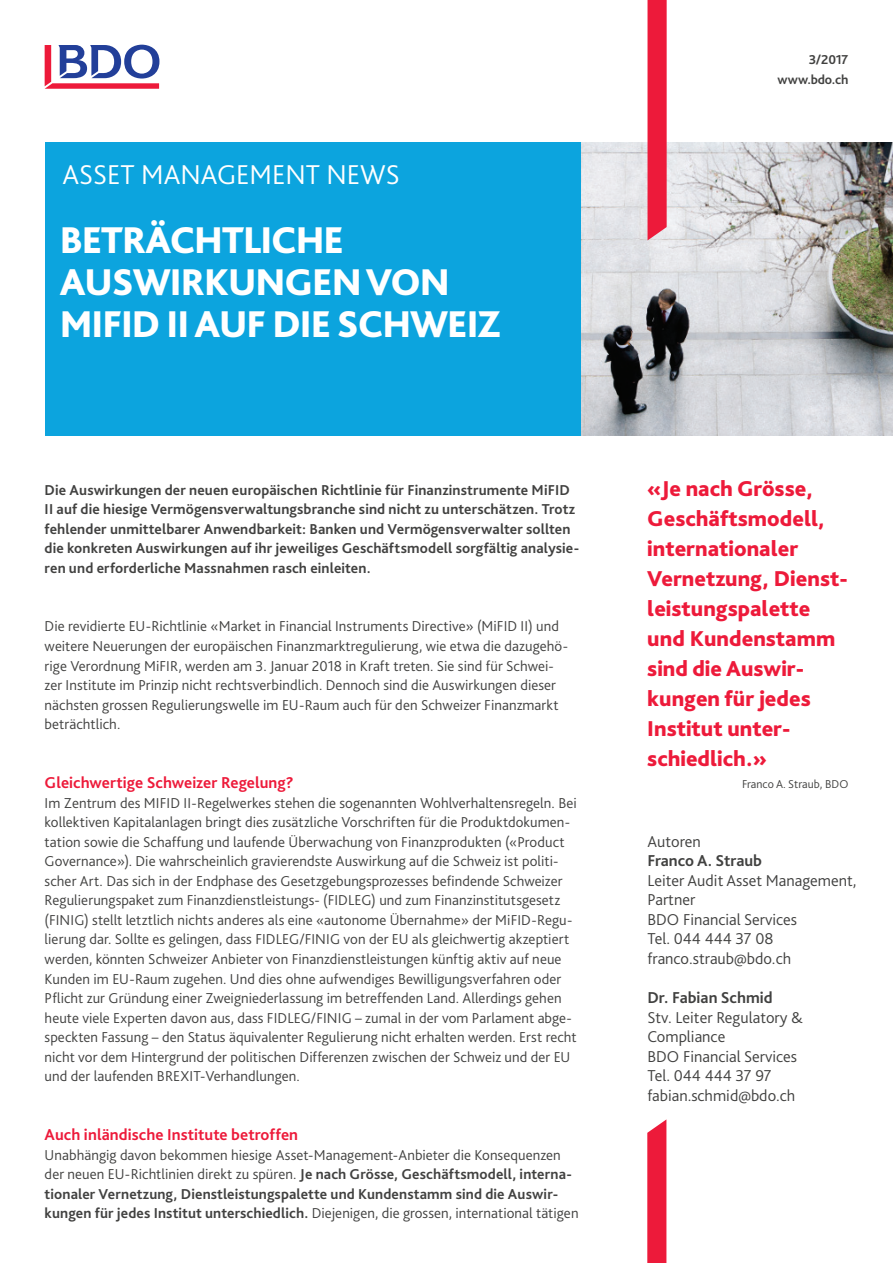
<style>
.page{position:relative;width:893px;height:1263px;background:#fff}
.page>*{position:absolute;margin:0;border:0;box-sizing:border-box;transform-origin:0 0}
.t1{font:800 39px/42px "Bliss Pro";letter-spacing:-.025em;color:#fff}
.t2{font:300 28.5px "Bliss Pro";color:#fff}
.t3{font:800 22.5px/30px "Bliss Pro";color:#ed1a3a}
.t4{font:300 16.5px/19.5px "Bliss Pro";color:#414140}
.t5{font:700 16.5px "Bliss Pro";color:#ed1a3a}
.t6{font:700 16.5px "Bliss Pro";color:#414140}
.t7{font:300 15px/19.5px "Bliss Pro";color:#414140}
.t8{font:700 15px/19.5px "Bliss Pro";letter-spacing:.01em;color:#414140}
.t9{font:700 13.5px/19.5px "Bliss Pro";letter-spacing:-.01em;color:#414140;text-align:right}
.t10{font:300 12px "Bliss Pro";color:#414140}
.s1{font-weight:700}
</style>
<div class="page">
<svg style="left:45px;top:45px;width:114px;height:44px"></svg>
<img style="left:580px;top:142px;width:313px;height:294px">
<svg style="left:647px;top:1119px;width:19px;height:144px;background:#ee2946"></svg>
<svg style="left:647px;top:0;width:19px;height:240px;background:#ec2543"></svg>
<div style="left:45px;top:142px;width:535px;height:294px;background:#0ca4de"></div>
<h2 class="t2" style="left:63px;top:163px;width:339px">ASSET MANAGEMENT NEWS</h2>
<h1 class="t1" style="left:60px;top:223px;width:442px">BETRÄCHTLICHE<br>AUSWIRKUNGEN VON<br>MIFID II AUF DIE SCHWEIZ</h1>
<p class="t8" style="left:45px;top:481px;width:536px">Die Auswirkungen der neuen europäischen Richtlinie für Finanzinstrumente MiFID II auf die hiesige Vermögensverwaltungsbranche sind nicht zu unterschätzen. Trotz fehlender unmittelbarer Anwendbarkeit: Banken und Vermögensverwalter sollten die konkreten Auswirkungen auf ihr jeweiliges Geschäftsmodell sorgfältig analysie&shy;ren und erforderliche Massnahmen rasch einleiten.</p>
<p class="t7" style="left:45px;top:618px;width:525px">Die revidierte EU-Richtlinie «Market in Financial Instruments Directive» (MiFID II) und weitere Neuerungen der europäischen Finanzmarktregulierung, wie etwa die dazugehö&shy;rige Verordnung MiFIR, werden am 3. Januar 2018 in Kraft treten. Sie sind für Schwei&shy;zer Institute im Prinzip nicht rechtsverbindlich. Dennoch sind die Auswirkungen dieser nächsten grossen Regulierungswelle im EU-Raum auch für den Schweizer Finanzmarkt beträchtlich.</p>
<p class="t5" style="left:45px;top:776px;width:250px">Gleichwertige Schweizer Regelung?</p>
<p class="t7" style="left:45px;top:794px;width:534px">Im Zentrum des MIFID II-Regelwerkes stehen die sogenannten Wohlverhaltensregeln. Bei kollektiven Kapitalanlagen bringt dies zusätzliche Vorschriften für die Produktdokumen&shy;tation sowie die Schaffung und laufende Überwachung von Finanzprodukten («Product Governance»). Die wahrscheinlich gravierendste Auswirkung auf die Schweiz ist politi&shy;scher Art. Das sich in der Endphase des Gesetzgebungsprozesses befindende Schweizer Regulierungspaket zum Finanzdienstleistungs- (FIDLEG) und zum Finanzinstitutsgesetz (FINIG) stellt letztlich nichts anderes als eine «autonome Übernahme» der MiFID-Regu&shy;lierung dar. Sollte es gelingen, dass FIDLEG/FINIG von der EU als gleichwertig akzeptiert werden, könnten Schweizer Anbieter von Finanzdienstleistungen künftig aktiv auf neue Kunden im EU-Raum zugehen. Und dies ohne aufwendiges Bewilligungsverfahren oder Pflicht zur Gründung einer Zweigniederlassung im betreffenden Land. Allerdings gehen heute viele Experten davon aus, dass FIDLEG/FINIG – zumal in der vom Parlament abge&shy;speckten Fassung – den Status äquivalenter Regulierung nicht erhalten werden. Erst recht nicht vor dem Hintergrund der politischen Differenzen zwischen der Schweiz und der EU und der laufenden BREXIT-Verhandlungen.</p>
<p class="t5" style="left:45px;top:1128px;width:255px">Auch inländische Institute betroffen</p>
<p class="t7" style="left:45px;top:1146px;width:535px">Unabhängig davon bekommen hiesige Asset-Management-Anbieter die Konsequenzen der neuen EU-Richtlinien direkt zu spüren. <span class="s1">Je nach Grösse, Geschäftsmodell, interna&shy;tionaler Vernetzung, Dienstleistungspalette und Kundenstamm sind die Auswir&shy;kungen für jedes Institut unterschiedlich.</span> Diejenigen, die grossen, international tätigen</p>
<p class="t9" style="left:777px;top:51px;width:72px">3/2017 www.bdo.ch</p>
<h3 class="t3" style="left:647px;top:475px;width:202px">«Je nach Grösse,<br>Geschäftsmodell, internationaler<br>Vernetzung, Dienst&shy;leistungspalette und Kundenstamm sind die Auswir&shy;kungen für jedes<br>Institut unter&shy;schiedlich.»</h3>
<p class="t10" style="left:742px;top:779px;width:108px">Franco A. Straub, BDO</p>
<p class="t4" style="left:647px;top:833px;width:55px">Autoren</p>
<p class="t6" style="left:647px;top:854px;width:116px">Franco A. Straub</p>
<p class="t4" style="left:647px;top:872px;width:211px">Leiter Audit Asset Management,<br>Partner<br>BDO Financial Services<br>Tel. 044 444 37 08 franco.straub@bdo.ch</p>
<p class="t6" style="left:647px;top:991px;width:127px">Dr. Fabian Schmid</p>
<p class="t4" style="left:647px;top:1009px;width:157px">Stv. Leiter Regulatory &amp;<br>Compliance<br>BDO Financial Services<br>Tel. 044 444 37 97 fabian.schmid@bdo.ch</p>
</div>
